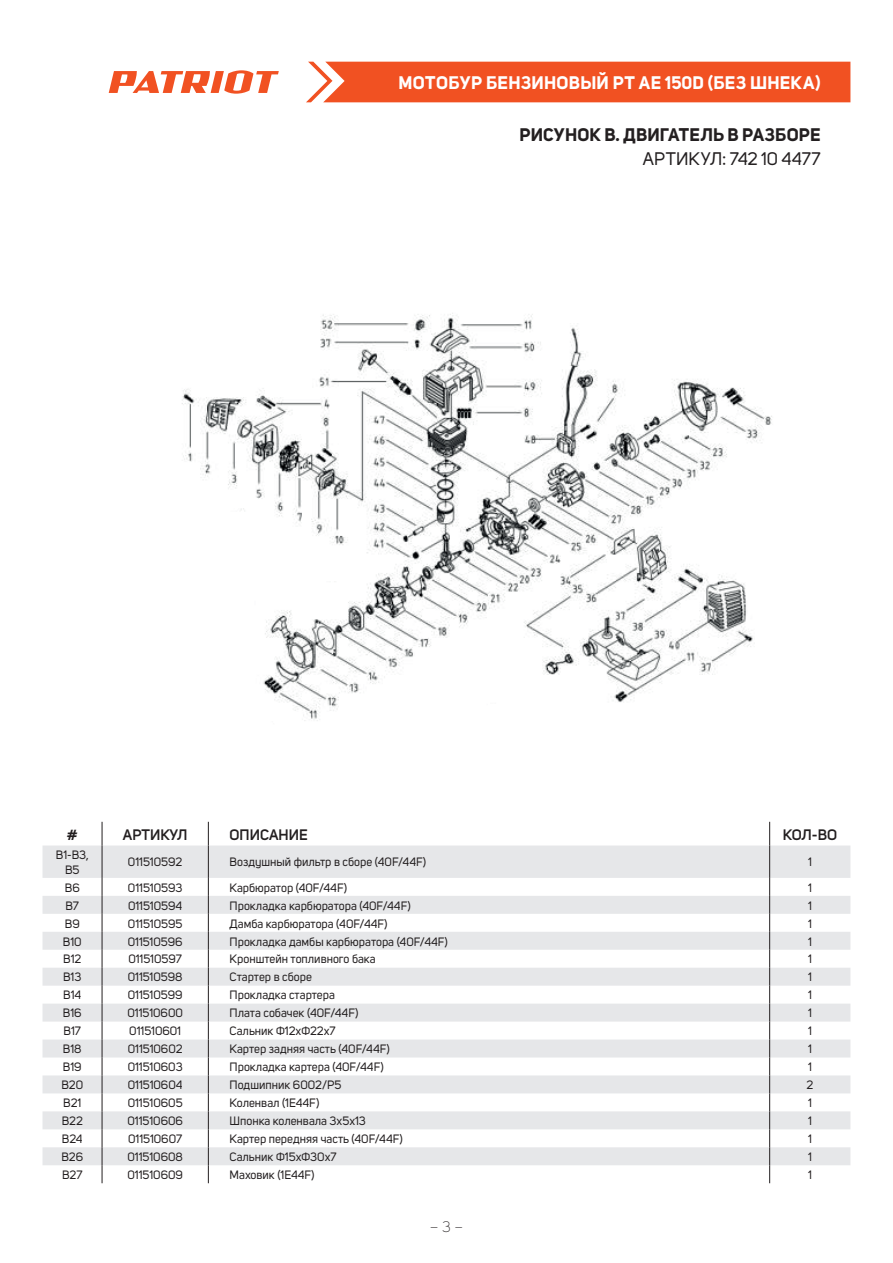
<style>
.page{position:relative;width:893px;height:1263px;background:#fff}
.page>*{position:absolute;margin:0;border:0;box-sizing:border-box;transform-origin:0 0}
.t1{font:700 18px "Uni Sans";letter-spacing:.015em;color:#fff}
.t2{font:700 18px "Uni Sans";letter-spacing:.005em;color:#231f20}
.t3{font:18px "Uni Sans";letter-spacing:.01em;color:#231f20}
.t4{font:600 15px "Uni Sans";color:#231f20}
.t5{font:300 15px "Uni Sans";color:#231f20}
.t6{font:12px/14.4px "Uni Sans";color:#231f20;text-align:center}
</style>
<div class="page">
<div style="left:306px;top:62px;width:544px;height:40px;background:#f15122"></div>
<svg style="left:109px;top:70px;width:170px;height:24px"></svg>
<svg style="left:43px;top:845px;width:807px;height:320px;fill:#e6e7e9"></svg>
<svg style="left:102px;top:822px;width:1px;height:23px"></svg>
<svg style="left:208px;top:822px;width:1px;height:23px"></svg>
<svg style="left:769px;top:822px;width:1px;height:23px"></svg>
<hr style="left:102px;top:845px;width:1px;height:33px;background:#231f20">
<hr style="left:208px;top:845px;width:1px;height:33px;background:#231f20">
<hr style="left:769px;top:845px;width:1px;height:33px;background:#231f20">
<svg style="left:102px;top:878px;width:1px;height:305px"></svg>
<svg style="left:208px;top:878px;width:1px;height:305px"></svg>
<svg style="left:769px;top:878px;width:1px;height:305px"></svg>
<img style="left:182px;top:313px;width:590px;height:408px">
<h1 class="t1" style="left:398px;top:72px;width:424px">МОТОБУР БЕНЗИНОВЫЙ PT AE 150D (БЕЗ ШНЕКА)</h1>
<h1 class="t2" style="left:520px;top:123px;width:302px">РИСУНОК В. ДВИГАТЕЛЬ В РАЗБОРЕ</h1>
<h1 class="t3" style="left:643px;top:148px;width:179px">АРТИКУЛ: 742 10 4477</h1>
<p class="t4" style="left:67px;top:825px;width:12px">#</p>
<p class="t4" style="left:123px;top:825px;width:66px">АРТИКУЛ</p>
<p class="t4" style="left:230px;top:825px;width:80px">ОПИСАНИЕ</p>
<p class="t4" style="left:783px;top:825px;width:56px">КОЛ-ВО</p>
<p class="t6" style="left:56px;top:848px;width:34px">B1-B3,<br>B5</p>
<p class="t6" style="left:128px;top:855px;width:56px">011510592</p>
<p class="t6" style="left:230px;top:855px;width:198px">Воздушный фильтр в сборе (40F/44F)</p>
<p class="t6" style="left:808px;top:855px;width:5px">1</p>
<p class="t6" style="left:65px;top:880px;width:16px">B6</p>
<p class="t6" style="left:128px;top:880px;width:56px">011510593</p>
<p class="t6" style="left:230px;top:880px;width:119px">Карбюратор (40F/44F)</p>
<p class="t6" style="left:808px;top:880px;width:5px">1</p>
<p class="t6" style="left:66px;top:898px;width:15px">B7</p>
<p class="t6" style="left:128px;top:898px;width:56px">011510594</p>
<p class="t6" style="left:230px;top:898px;width:183px">Прокладка карбюратора (40F/44F)</p>
<p class="t6" style="left:808px;top:898px;width:5px">1</p>
<p class="t6" style="left:65px;top:916px;width:16px">B9</p>
<p class="t6" style="left:128px;top:916px;width:56px">011510595</p>
<p class="t6" style="left:230px;top:916px;width:159px">Дамба карбюратора (40F/44F)</p>
<p class="t6" style="left:808px;top:916px;width:5px">1</p>
<p class="t6" style="left:63px;top:934px;width:20px">B10</p>
<p class="t6" style="left:128px;top:934px;width:56px">011510596</p>
<p class="t6" style="left:230px;top:934px;width:220px">Прокладка дамбы карбюратора (40F/44F)</p>
<p class="t6" style="left:808px;top:934px;width:5px">1</p>
<p class="t6" style="left:63px;top:952px;width:20px">B12</p>
<p class="t6" style="left:128px;top:952px;width:55px">011510597</p>
<p class="t6" style="left:230px;top:952px;width:147px">Кронштейн топливного бака</p>
<p class="t6" style="left:808px;top:952px;width:5px">1</p>
<p class="t6" style="left:63px;top:970px;width:20px">B13</p>
<p class="t6" style="left:128px;top:970px;width:56px">011510598</p>
<p class="t6" style="left:230px;top:970px;width:84px">Стартер в сборе</p>
<p class="t6" style="left:808px;top:970px;width:5px">1</p>
<p class="t6" style="left:63px;top:988px;width:20px">B14</p>
<p class="t6" style="left:128px;top:988px;width:56px">011510599</p>
<p class="t6" style="left:230px;top:988px;width:107px">Прокладка стартера</p>
<p class="t6" style="left:808px;top:988px;width:5px">1</p>
<p class="t6" style="left:63px;top:1006px;width:20px">B16</p>
<p class="t6" style="left:127px;top:1006px;width:57px">011510600</p>
<p class="t6" style="left:230px;top:1006px;width:130px">Плата собачек (40F/44F)</p>
<p class="t6" style="left:808px;top:1006px;width:5px">1</p>
<p class="t6" style="left:64px;top:1024px;width:19px">B17</p>
<p class="t6" style="left:129px;top:1024px;width:53px">011510601</p>
<p class="t6" style="left:230px;top:1024px;width:108px">Сальник Ф12хФ22х7</p>
<p class="t6" style="left:808px;top:1024px;width:5px">1</p>
<p class="t6" style="left:63px;top:1042px;width:20px">B18</p>
<p class="t6" style="left:128px;top:1042px;width:56px">011510602</p>
<p class="t6" style="left:230px;top:1042px;width:162px">Картер задняя часть (40F/44F)</p>
<p class="t6" style="left:808px;top:1042px;width:5px">1</p>
<p class="t6" style="left:63px;top:1060px;width:20px">B19</p>
<p class="t6" style="left:128px;top:1060px;width:57px">011510603</p>
<p class="t6" style="left:230px;top:1060px;width:156px">Прокладка картера (40F/44F)</p>
<p class="t6" style="left:808px;top:1060px;width:5px">1</p>
<p class="t6" style="left:61px;top:1078px;width:23px">B20</p>
<p class="t6" style="left:128px;top:1078px;width:56px">011510604</p>
<p class="t6" style="left:230px;top:1078px;width:113px">Подшипник 6002/P5</p>
<p class="t6" style="left:807px;top:1078px;width:8px">2</p>
<p class="t6" style="left:63px;top:1096px;width:20px">B21</p>
<p class="t6" style="left:128px;top:1096px;width:57px">011510605</p>
<p class="t6" style="left:230px;top:1096px;width:91px">Коленвал (1E44F)</p>
<p class="t6" style="left:808px;top:1096px;width:5px">1</p>
<p class="t6" style="left:62px;top:1114px;width:23px">B22</p>
<p class="t6" style="left:127px;top:1114px;width:57px">011510606</p>
<p class="t6" style="left:230px;top:1114px;width:138px">Шпонка коленвала 3х5х13</p>
<p class="t6" style="left:808px;top:1114px;width:5px">1</p>
<p class="t6" style="left:62px;top:1132px;width:22px">B24</p>
<p class="t6" style="left:128px;top:1132px;width:56px">011510607</p>
<p class="t6" style="left:230px;top:1132px;width:175px">Картер передняя часть (40F/44F)</p>
<p class="t6" style="left:808px;top:1132px;width:5px">1</p>
<p class="t6" style="left:61px;top:1150px;width:23px">B26</p>
<p class="t6" style="left:127px;top:1150px;width:57px">011510608</p>
<p class="t6" style="left:230px;top:1150px;width:109px">Сальник Ф15хФ30х7</p>
<p class="t6" style="left:808px;top:1150px;width:5px">1</p>
<p class="t6" style="left:62px;top:1168px;width:22px">B27</p>
<p class="t6" style="left:127px;top:1168px;width:57px">011510609</p>
<p class="t6" style="left:230px;top:1168px;width:87px">Маховик (1E44F)</p>
<p class="t6" style="left:808px;top:1168px;width:5px">1</p>
<p class="t5" style="left:430px;top:1218px;width:35px">– 3 –</p>
</div>
